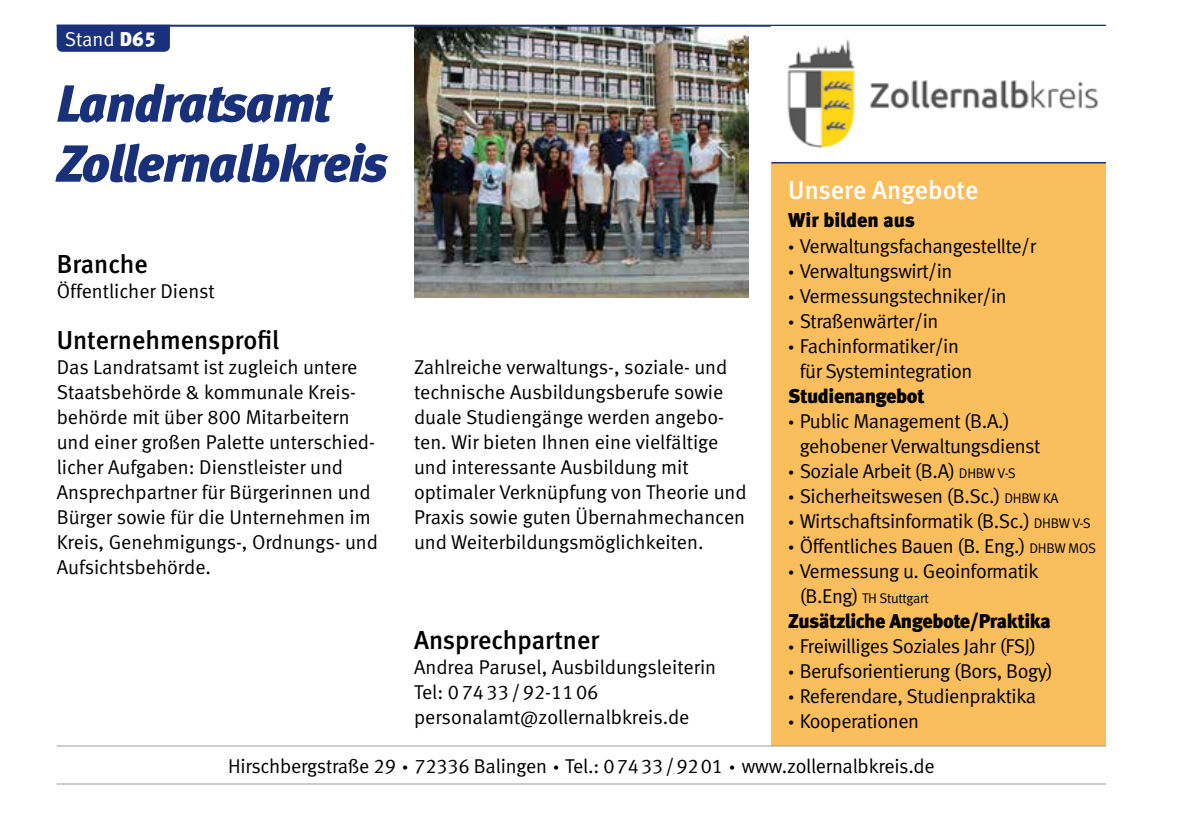
<style>
.page{position:relative;width:1191px;height:820px;background:#fff}
.page>*{position:absolute;margin:0;border:0;box-sizing:border-box;transform-origin:0 0}
.t1{font:italic 52px/60px "Meta Black LF";letter-spacing:-.025em;color:#19317b}
.t2{font:26px "Meta Medium LF";color:#000}
.t3{font:26px "Meta Medium LF";letter-spacing:-.005em;color:#fff}
.t4{font:20px/25px "Meta Normal LF";letter-spacing:-.01em;color:#000}
.t5{font:20px "Meta Black LF";letter-spacing:-.02em;color:#000}
.t6{font:20px "Meta Normal LF";color:#fff}
.t7{font:14px "Meta Normal LF";letter-spacing:-.02em;color:#000}
.s1{font-family:"Meta Black LF"}
.s2{font-size:14px}
.s3{font-size:20px}
</style>
<div class="page">
<div style="left:771px;top:163px;width:335px;height:582px;background:#fbbe5d"></div>
<img style="left:414px;top:27px;width:334px;height:270px">
<div style="left:57px;top:27px;width:113px;height:25px;background:#19317b"></div>
<hr style="left:57px;top:25px;width:1049px;height:2px;background:#19317b">
<hr style="left:57px;top:745px;width:1049px;height:1px;background:#9c9d9d">
<hr style="left:57px;top:783px;width:1049px;height:1px;background:#9c9d9d">
<hr style="left:771px;top:161px;width:335px;height:2px;background:#19317b">
<img style="left:787px;top:39px;width:311px;height:110px">
<p class="t6" style="left:65px;top:27px;width:92px">Stand <span class="s1">D65</span></p>
<h1 class="t1" style="left:57px;top:73px;width:333px">Landratsamt<br>Zollernalbkreis</h1>
<h2 class="t3" style="left:788px;top:174px;width:192px">Unsere Angebote</h2>
<p class="t5" style="left:788px;top:208px;width:128px">Wir bilden aus</p>
<p class="t4" style="left:788px;top:233px;width:249px"><span class="s1">·</span> Verwaltungsfachangestellte/r</p>
<p class="t4" style="left:788px;top:258px;width:166px"><span class="s1">·</span> Verwaltungswirt/in</p>
<p class="t4" style="left:788px;top:283px;width:220px"><span class="s1">·</span> Vermessungstechniker/in</p>
<p class="t4" style="left:788px;top:308px;width:152px"><span class="s1">·</span> Straßenwärter/in</p>
<p class="t4" style="left:788px;top:333px;width:172px"><span class="s1">·</span> Fachinformatiker/in</p>
<p class="t4" style="left:799px;top:358px;width:174px">für Systemintegration</p>
<p class="t5" style="left:788px;top:383px;width:138px">Studienangebot</p>
<p class="t4" style="left:788px;top:408px;width:223px"><span class="s1">·</span> Public Management (B.A.)</p>
<p class="t4" style="left:799px;top:433px;width:242px">gehobener Verwaltungsdienst</p>
<p class="t4" style="left:788px;top:458px;width:229px"><span class="s1">·</span> Soziale Arbeit (B.A) <span class="s2">DHBW V-S</span></p>
<p class="t4" style="left:788px;top:483px;width:272px"><span class="s1">·</span> Sicherheitswesen (B.Sc.) <span class="s2">DHBW KA</span></p>
<p class="t4" style="left:788px;top:508px;width:304px"><span class="s1">·</span> Wirtschaftsinformatik (B.Sc.) <span class="s2">DHBW V-S</span></p>
<p class="t4" style="left:788px;top:533px;width:309px"><span class="s1">·</span> Öffentliches Bauen (B. Eng.) <span class="s2">DHBW MOS</span></p>
<p class="t4" style="left:788px;top:558px;width:251px"><span class="s1">·</span> Vermessung u. Geoinformatik</p>
<p class="t7" style="left:799px;top:589px;width:131px"><span class="s3">(B.Eng)</span> TH Stuttgart</p>
<p class="t5" style="left:788px;top:608px;width:264px">Zusätzliche Angebote/Praktika</p>
<p class="t4" style="left:788px;top:633px;width:266px"><span class="s1">·</span> Freiwilliges Soziales Jahr (FSJ)<br><span class="s1">·</span> Berufsorientierung (Bors, Bogy) <span class="s1">·</span> Referendare, Studienpraktika<br><span class="s1">·</span> Kooperationen</p>
<p class="t4" style="left:228px;top:753px;width:708px">Hirschbergstraße 29 <span class="s1">·</span> 72336 Balingen <span class="s1">·</span> Tel.: 07433/9201 <span class="s1">·</span> www.zollernalbkreis.de</p>
<h2 class="t2" style="left:57px;top:248px;width:93px">Branche</h2>
<p class="t4" style="left:57px;top:278px;width:159px">Öffentlicher Dienst</p>
<h2 class="t2" style="left:57px;top:325px;width:224px">Unternehmensprofil</h2>
<p class="t4" style="left:57px;top:354px;width:323px">Das Landratsamt ist zugleich untere Staatsbehörde &amp; kommunale Kreis&shy;behörde mit über 800 Mitarbeitern und einer großen Palette unterschied&shy;licher Aufgaben: Dienstleister und Ansprechpartner für Bürgerinnen und Bürger sowie für die Unternehmen im Kreis, Genehmigungs-, Ordnungs- und Aufsichtsbehörde.</p>
<p class="t4" style="left:414px;top:354px;width:334px">Zahlreiche verwaltungs-, soziale- und technische Ausbildungsberufe sowie duale Studiengänge werden angebo&shy;ten. Wir bieten Ihnen eine vielfältige und interessante Ausbildung mit optimaler Verknüpfung von Theorie und Praxis sowie guten Übernahmechancen und Weiterbildungsmöglichkeiten.</p>
<h2 class="t2" style="left:414px;top:625px;width:187px">Ansprechpartner</h2>
<p class="t4" style="left:414px;top:654px;width:304px">Andrea Parusel, Ausbildungsleiterin<br>Tel: 07433/92-1106 personalamt@zollernalbkreis.de</p>
</div>
